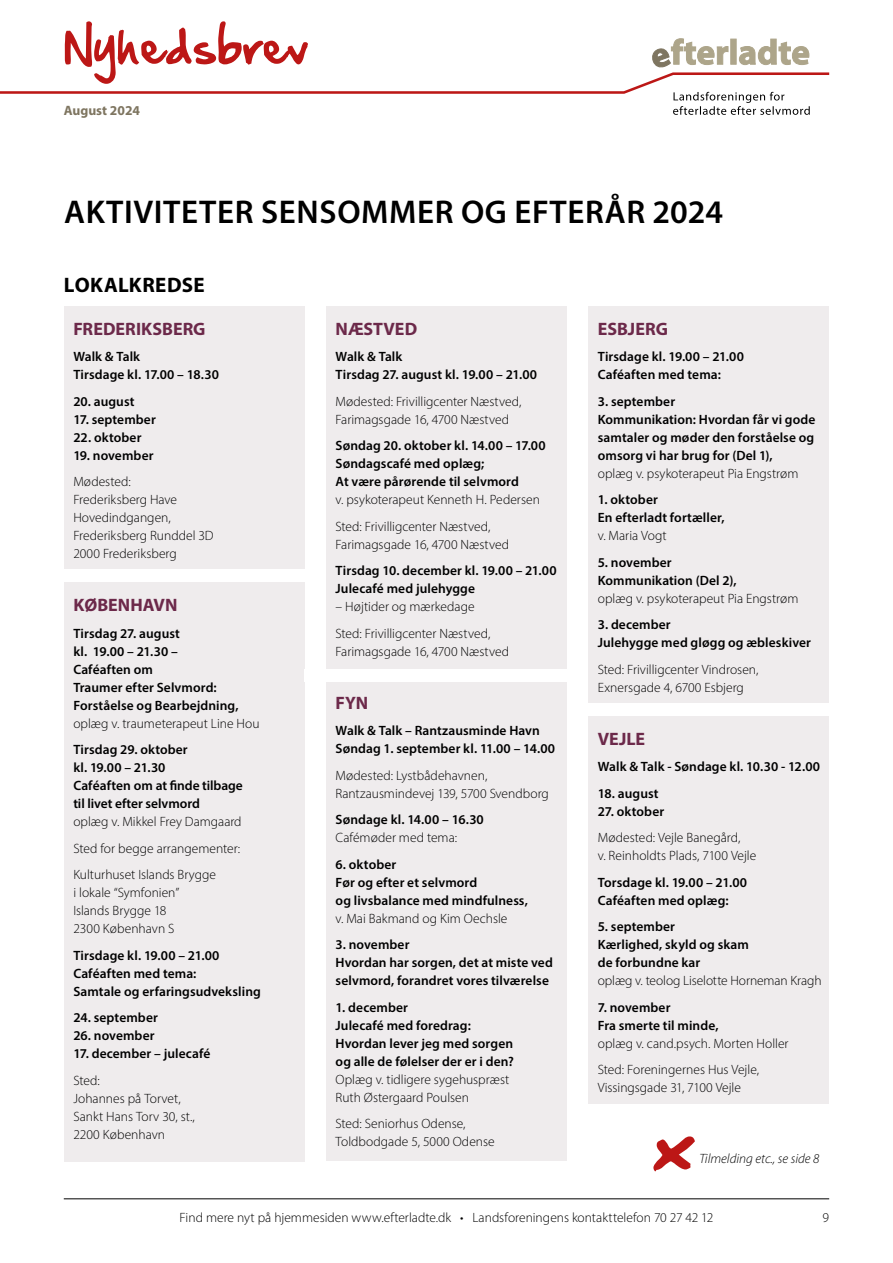
<style>
.page{position:relative;width:893px;height:1263px;background:#fff}
.page>*{position:absolute;margin:0;border:0;box-sizing:border-box;transform-origin:0 0}
.t1{font:600 33px "Myriad Pro";letter-spacing:.02em;color:#000}
.t2{font:700 21px "Myriad Pro";letter-spacing:.02em;color:#000}
.t3{font:700 18px "Myriad Pro";color:#6c294a}
.t4{font:700 13.65px "Myriad Pro";color:#7e7560}
.t5{font:600 13.5px/18px "Myriad Pro";letter-spacing:.005em;color:#000}
.t6{font:300 13.5px/18px "Myriad Pro";color:#000}
.t7{font:italic 300 13.5px "Myriad Pro";color:#000}
</style>
<div class="page">
<hr style="left:64px;top:1198px;width:765px;height:1px;background:#000">
<svg style="left:0;top:21px;width:830px;height:94px"></svg>
<div style="left:326px;top:306px;width:241px;height:855px;background:#efeced"></div>
<div style="left:588px;top:306px;width:241px;height:797px;background:#efeced"></div>
<div style="left:64px;top:306px;width:241px;height:856px;background:#efeced"></div>
<div style="left:52px;top:569px;width:265px;height:12px;background:#fff"></div>
<div style="left:305px;top:669px;width:265px;height:12px;background:#fff"></div>
<div style="left:574px;top:703px;width:265px;height:12px;background:#fff"></div>
<svg style="left:653px;top:1136px;width:42px;height:35px"></svg>
<p class="t4" style="left:64px;top:102px;width:78px">August 2024</p>
<h1 class="t1" style="left:64px;top:191px;width:661px">AKTIVITETER SENSOMMER OG EFTERÅR 2024</h1>
<h2 class="t2" style="left:64px;top:271px;width:142px">LOKALKREDSE</h2>
<h3 class="t3" style="left:73px;top:317px;width:134px">FREDERIKSBERG</h3>
<p class="t5" style="left:73px;top:347px;width:147px">Walk &amp; Talk<br>Tirsdage kl. 17.00 – 18.30</p>
<p class="t5" style="left:73px;top:392px;width:63px">20. august</p>
<p class="t5" style="left:73px;top:410px;width:84px">17. september</p>
<p class="t5" style="left:73px;top:428px;width:70px">22. oktober</p>
<p class="t5" style="left:73px;top:446px;width:82px">19. november</p>
<p class="t6" style="left:73px;top:472px;width:142px">Mødested:<br>Frederiksberg Have<br>Hovedindgangen,<br>Frederiksberg Runddel 3D<br>2000 Frederiksberg</p>
<h3 class="t3" style="left:73px;top:593px;width:106px">KØBENHAVN</h3>
<p class="t5" style="left:73px;top:624px;width:167px">Tirsdag 27. august<br>kl. 19.00 – 21.30 –<br>Caféaften om<br>Traumer efter Selvmord:<br>Forståelse og Bearbejdning,</p>
<p class="t6" style="left:73px;top:714px;width:188px">oplæg v. traumeterapeut Line Hou</p>
<p class="t5" style="left:73px;top:740px;width:171px">Tirsdag 29. oktober<br>kl. 19.00 – 21.30<br>Caféaften om at finde tilbage til livet efter selvmord</p>
<p class="t6" style="left:73px;top:808px;width:170px;line-height:26.5px;text-align:justify">oplæg v. Mikkel Frey Damgaard Sted for begge arrangementer:<br>Kulturhuset Islands Brygge</p>
<p class="t6" style="left:73px;top:883px;width:107px">i lokale “Symfonien”<br>Islands Brygge 18<br>2300 København S</p>
<p class="t5" style="left:73px;top:946px;width:189px">Tirsdage kl. 19.00 – 21.00<br>Caféaften med tema:<br>Samtale og erfaringsudveksling</p>
<p class="t5" style="left:73px;top:1008px;width:86px">24. september</p>
<p class="t5" style="left:73px;top:1026px;width:83px">26. november</p>
<p class="t5" style="left:73px;top:1044px;width:139px">17. december – julecafé</p>
<p class="t6" style="left:73px;top:1071px;width:123px">Sted:<br>Johannes på Torvet,<br>Sankt Hans Torv 30, st.,<br>2200 København</p>
<h3 class="t3" style="left:336px;top:317px;width:83px">NÆSTVED</h3>
<p class="t5" style="left:336px;top:347px;width:203px">Walk &amp; Talk<br>Tirsdag 27. august kl. 19.00 – 21.00</p>
<p class="t6" style="left:336px;top:392px;width:188px">Mødested: Frivilligcenter Næstved,<br>Farimagsgade 16, 4700 Næstved</p>
<p class="t5" style="left:336px;top:436px;width:212px">Søndag 20. oktober kl. 14.00 – 17.00<br>Søndagscafé med oplæg;<br>At være pårørende til selvmord</p>
<p class="t6" style="left:336px;top:486px;width:206px;line-height:26.5px">v. psykoterapeut Kenneth H. Pedersen<br>Sted: Frivilligcenter Næstved,</p>
<p class="t6" style="left:336px;top:535px;width:175px">Farimagsgade 16, 4700 Næstved</p>
<p class="t5" style="left:336px;top:561px;width:223px">Tirsdag 10. december kl. 19.00 – 21.00<br>Julecafé med julehygge</p>
<p class="t6" style="left:336px;top:593px;width:156px;line-height:26.5px">– Højtider og mærkedage<br>Sted: Frivilligcenter Næstved,</p>
<p class="t6" style="left:336px;top:642px;width:175px">Farimagsgade 16, 4700 Næstved</p>
<h3 class="t3" style="left:336px;top:691px;width:34px">FYN</h3>
<p class="t5" style="left:336px;top:721px;width:221px">Walk &amp; Talk – Rantzausminde Havn<br>Søndag 1. september kl. 11.00 – 14.00</p>
<p class="t6" style="left:336px;top:766px;width:215px">Mødested: Lystbådehavnen,<br>Rantzausmindevej 139, 5700 Svendborg</p>
<p class="t5" style="left:336px;top:810px;width:150px">Søndage kl. 14.00 – 16.30</p>
<p class="t6" style="left:336px;top:828px;width:123px">Cafémøder med tema:</p>
<p class="t5" style="left:336px;top:855px;width:194px">6. oktober<br>Før og efter et selvmord<br>og livsbalance med mindfulness,</p>
<p class="t6" style="left:336px;top:909px;width:173px">v. Mai Bakmand og Kim Oechsle</p>
<p class="t5" style="left:336px;top:935px;width:219px">3. november<br>Hvordan har sorgen, det at miste ved selvmord, forandret vores tilværelse</p>
<p class="t5" style="left:336px;top:998px;width:180px">1. december<br>Julecafé med foredrag:<br>Hvordan lever jeg med sorgen og alle de følelser der er i den?</p>
<p class="t6" style="left:336px;top:1070px;width:175px">Oplæg v. tidligere sygehuspræst<br>Ruth Østergaard Poulsen</p>
<p class="t6" style="left:336px;top:1114px;width:161px">Sted: Seniorhus Odense,<br>Toldbodgade 5, 5000 Odense</p>
<h3 class="t3" style="left:598px;top:317px;width:72px">ESBJERG</h3>
<p class="t5" style="left:598px;top:347px;width:148px">Tirsdage kl. 19.00 – 21.00<br>Caféaften med tema:</p>
<p class="t5" style="left:598px;top:392px;width:219px">3. september<br>Kommunikation: Hvordan får vi gode samtaler og møder den forståelse og omsorg vi har brug for (Del 1),</p>
<p class="t6" style="left:598px;top:464px;width:202px">oplæg v. psykoterapeut Pia Engstrøm</p>
<p class="t5" style="left:598px;top:490px;width:128px">1. oktober<br>En efterladt fortæller,</p>
<p class="t6" style="left:598px;top:526px;width:70px">v. Maria Vogt</p>
<p class="t5" style="left:598px;top:553px;width:140px">5. november<br>Kommunikation (Del 2),</p>
<p class="t6" style="left:598px;top:589px;width:202px">oplæg v. psykoterapeut Pia Engstrøm</p>
<p class="t5" style="left:598px;top:615px;width:215px">3. december<br>Julehygge med gløgg og æbleskiver</p>
<p class="t6" style="left:598px;top:660px;width:162px">Sted: Frivilligcenter Vindrosen,<br>Exnersgade 4, 6700 Esbjerg</p>
<h3 class="t3" style="left:598px;top:727px;width:49px">VEJLE</h3>
<p class="t5" style="left:598px;top:757px;width:224px">Walk &amp; Talk - Søndage kl. 10.30 - 12.00</p>
<p class="t5" style="left:598px;top:784px;width:62px">18. august</p>
<p class="t5" style="left:598px;top:802px;width:68px">27. oktober</p>
<p class="t6" style="left:598px;top:828px;width:160px">Mødested: Vejle Banegård,<br>v. Reinholdts Plads, 7100 Vejle</p>
<p class="t5" style="left:598px;top:873px;width:151px">Torsdage kl. 19.00 – 21.00<br>Caféaften med oplæg:</p>
<p class="t5" style="left:598px;top:917px;width:153px">5. september<br>Kærlighed, skyld og skam de forbundne kar</p>
<p class="t6" style="left:598px;top:971px;width:225px">oplæg v. teolog Liselotte Horneman Kragh</p>
<p class="t5" style="left:598px;top:998px;width:122px">7. november<br>Fra smerte til minde,</p>
<p class="t6" style="left:598px;top:1030px;width:192px;line-height:26.5px">oplæg v. cand.psych. Morten Holler<br>Sted: Foreningernes Hus Vejle,</p>
<p class="t6" style="left:598px;top:1078px;width:145px">Vissingsgade 31, 7100 Vejle</p>
<p class="t7" style="left:700px;top:1150px;width:121px">Tilmelding etc., se side 8</p>
<p class="t6" style="left:179px;top:1208px;width:536px">Find mere nyt på hjemmesiden www.efterladte.dk • Landsforeningens kontakttelefon 70 27 42 12</p>
<p class="t6" style="left:823px;top:1208px;width:8px">9</p>
</div>
